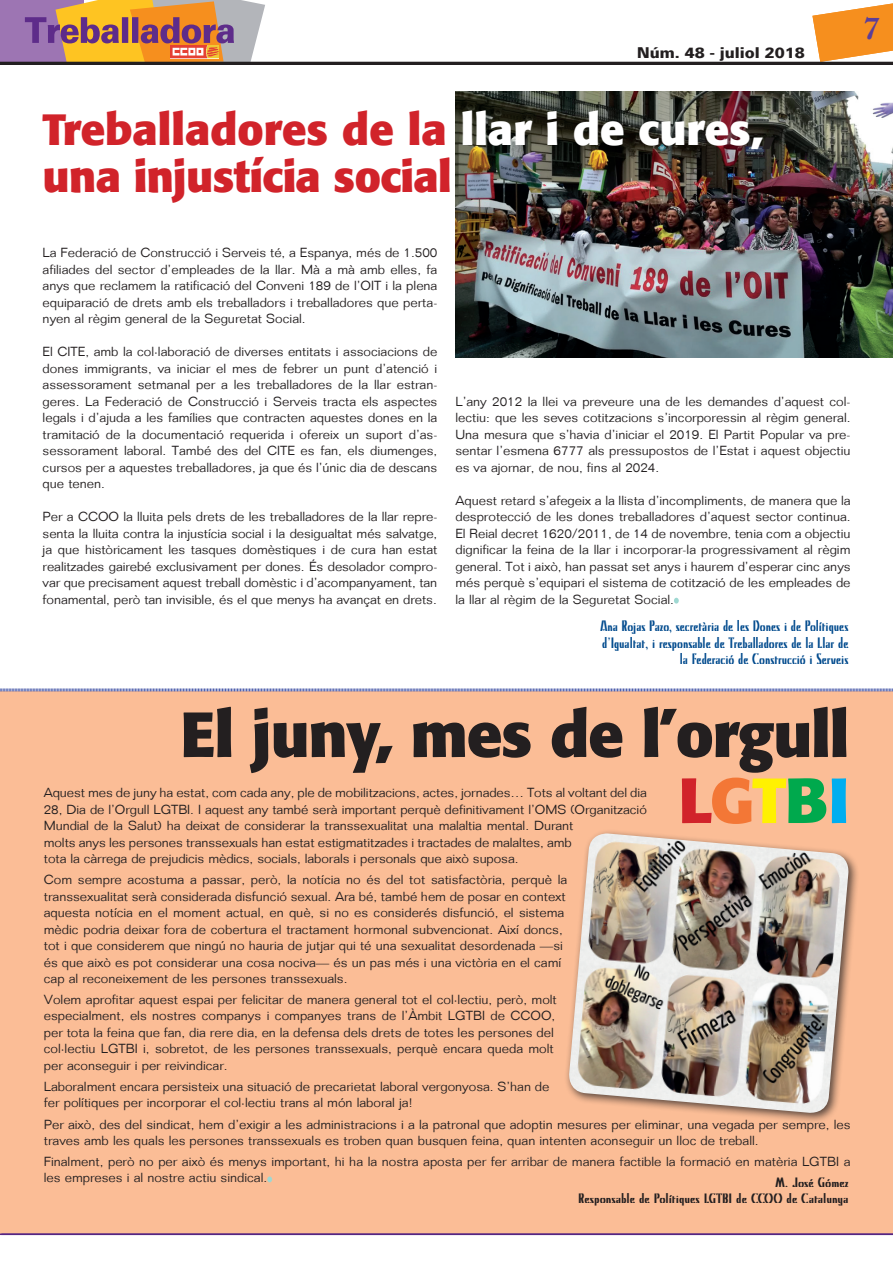
<style>
.page{position:relative;width:893px;height:1263px;background:#fff}
.page>*{position:absolute;margin:0;border:0;box-sizing:border-box;transform-origin:0 0}
.t1{font:700 63px/66px "Formata";letter-spacing:-.02em;color:#231f20;text-align:right}
.t2{font:700 43.5px/46.5px "Formata";color:#d1232a}
.t3{font:700 31.5px "Adobe Caslon Pro";color:#5b3e99}
.t4{font:15px/16.5px "Kino";color:#004a8d;text-align:right;scale:.9 1}
.t5{font:900 15px "Univers 75";color:#231f20}
.t6{font:13.5px/16.2px "Kino";color:#231f20;text-align:right;scale:1.06 1}
.t7{font:300 12.9px/16.5px "Folio";color:#231f20;scale:1.06 1}
.s1{color:#fff}
.s2{color:#231f20}
.s3{color:#d1232a}
.s4{color:#f37736}
.s5{color:#fff101}
.s6{color:#00a94d}
.s7{color:#00aeef}
</style>
<div class="page">
<div style="left:0;top:691px;width:893px;height:543px;background:#fbbd96"></div>
<img style="left:455px;top:91px;width:438px;height:266px">
<div style="left:0;top:0;width:84px;height:63px;background:#9d75b3"></div>
<svg style="left:25px;top:0;width:240px;height:62px"></svg>
<img style="left:170px;top:46px;width:49px;height:12px">
<svg style="left:812px;top:3px;width:81px;height:59px"></svg>
<hr style="left:0;top:62px;width:893px;height:3px;background:#231f20">
<svg style="left:674px;top:598px;width:5px;height:6px"></svg>
<hr style="left:0;top:1233px;width:893px;height:2px;background:#552583">
<svg style="left:0;top:688px;width:893px;height:4px;background:#a6a3c3"></svg>
<div style="left:564px;top:828px;width:295px;height:296px;background:#231f20;opacity:.75"></div>
<img style="left:568px;top:833px;width:282px;height:281px">
<svg style="left:267px;top:1176px;width:5px;height:6px"></svg>
<p class="t5" style="left:637px;top:44px;width:169px">Núm. 48 - juliol 2018</p>
<h3 class="t3" style="left:864px;top:10px;width:17px">7</h3>
<h2 class="t2" style="left:43px;top:106px;width:733px">Treballadores de la <span class="s1">llar i de cures,</span><span class="s2">, </span>una injustícia social</h2>
<p class="t7" style="left:43px;top:244px;width:374px;text-align:justify">La Federació de Construcció i Serveis té, a Espanya, més de 1.500 afiliades del sector d’empleades de la llar. Mà a mà amb elles, fa anys que reclamem la ratificació del Conveni 189 de l’OIT i la plena equiparació de drets amb els treballadors i treballadores que perta&shy;nyen al règim general de la Seguretat Social.</p>
<p class="t7" style="left:43px;top:343px;width:374px;text-align:justify">El CITE, amb la col·laboració de diverses entitats i associacions de dones immigrants, va iniciar el mes de febrer un punt d’atenció i assessorament setmanal per a les treballadores de la llar estran&shy;geres. La Federació de Construcció i Serveis tracta els aspectes legals i d’ajuda a les famílies que contracten aquestes dones en la tramitació de la documentació requerida i ofereix un suport d’as&shy;sessorament laboral. També des del CITE es fan, els diumenges, cursos per a aquestes treballadores, ja que és l’únic dia de descans que tenen.</p>
<p class="t7" style="left:43px;top:508px;width:374px;text-align:justify">Per a CCOO la lluita pels drets de les treballadores de la llar repre&shy;senta la lluita contra la injustícia social i la desigualtat més salvatge, ja que històricament les tasques domèstiques i de cura han estat realitzades gairebé exclusivament per dones. És desolador compro&shy;var que precisament aquest treball domèstic i d’acompanyament, tan fonamental, però tan invisible, és el que menys ha avançat en drets.</p>
<p class="t7" style="left:455px;top:393px;width:374px;text-align:justify">L’any 2012 la llei va preveure una de les demandes d’aquest col· lectiu: que les seves cotitzacions s’incorporessin al règim general.<br>Una mesura que s’havia d’iniciar el 2019. El Partit Popular va pre&shy;sentar l’esmena 6777 als pressupostos de l’Estat i aquest objectiu es va ajornar, de nou, fins al 2024.</p>
<p class="t7" style="left:455px;top:492px;width:374px;text-align:justify">Aquest retard s’afegeix a la llista d’incompliments, de manera que la desprotecció de les dones treballadores d’aquest sector continua.<br>El Reial decret 1620/2011, de 14 de novembre, tenia com a objectiu dignificar la feina de la llar i incorporar-la progressivament al règim general. Tot i això, han passat set anys i haurem d’esperar cinc anys més perquè s’equipari el sistema de cotització de les empleades de la llar al règim de la Seguretat Social.</p>
<p class="t4" style="left:600px;top:618px;width:277px">Ana Rojas Pazo, secretària de les Dones i de Polítiques d’Igualtat, i responsable de Treballadores de la Llar de la Federació de Construcció i Serveis</p>
<h1 class="t1" style="left:180px;top:701px;width:670px">El juny, mes de l’orgull<br><span class="s3">L</span><span class="s4">G</span><span class="s5">T</span><span class="s6">B</span><span class="s7">I</span></h1>
<p class="t7" style="left:44px;top:784px;width:570px">Aquest mes de juny ha estat, com cada any, ple de mobilitzacions, actes, jornades… Tots al voltant del dia 28, Dia de l’Orgull LGTBI. I aquest any també serà important perquè definitivament l’OMS (Organització Mundial de la Salut) ha deixat de considerar la transsexualitat una malaltia mental. Durant<br>molts anys les persones transsexuals han estat estigmatitzades i tractades de malaltes, amb<br>tota la càrrega de prejudicis mèdics, socials, laborals i personals que això suposa.</p>
<p class="t7" style="left:44px;top:871px;width:495px">Com sempre acostuma a passar, però, la notícia no és del tot satisfactòria, perquè la transsexualitat serà considerada disfunció sexual. Ara bé, també hem de posar en context aquesta notícia en el moment actual, en què, si no es considerés disfunció, el sistema mèdic podria deixar fora de cobertura el tractament hormonal subvencionat. Així doncs, tot i que considerem que ningú no hauria de jutjar qui té una sexualitat desordenada —si és que això es pot considerar una cosa nociva— és un pas més i una victòria en el camí cap al reconeixement de les persones transsexuals.</p>
<p class="t7" style="left:44px;top:991px;width:486px">Volem aprofitar aquest espai per felicitar de manera general tot el col·lectiu, però, molt especialment, els nostres companys i companyes trans de l’Àmbit LGTBI de CCOO, per tota la feina que fan, dia rere dia, en la defensa dels drets de totes les persones del col·lectiu LGTBI i, sobretot, de les persones transsexuals, perquè encara queda molt per aconseguir i per reivindicar.</p>
<p class="t7" style="left:44px;top:1078px;width:478px">Laboralment encara persisteix una situació de precarietat laboral vergonyosa. S’han de fer polítiques per incorporar el col·lectiu trans al món laboral ja!</p>
<p class="t7" style="left:44px;top:1116px;width:763px">Per això, des del sindicat, hem d’exigir a les administracions i a la patronal que adoptin mesures per eliminar, una vegada per sempre, les traves amb les quals les persones transsexuals es troben quan busquen feina, quan intenten aconseguir un lloc de treball.</p>
<p class="t7" style="left:44px;top:1153px;width:762px">Finalment, però no per això és menys important, hi ha la nostra aposta per fer arribar de manera factible la formació en matèria LGTBI a les empreses i al nostre actiu sindical.</p>
<p class="t6" style="left:578px;top:1174px;width:256px">M. José Gómez<br>Responsable de Polítiques LGTBI de CCOO de Catalunya</p>
</div>
